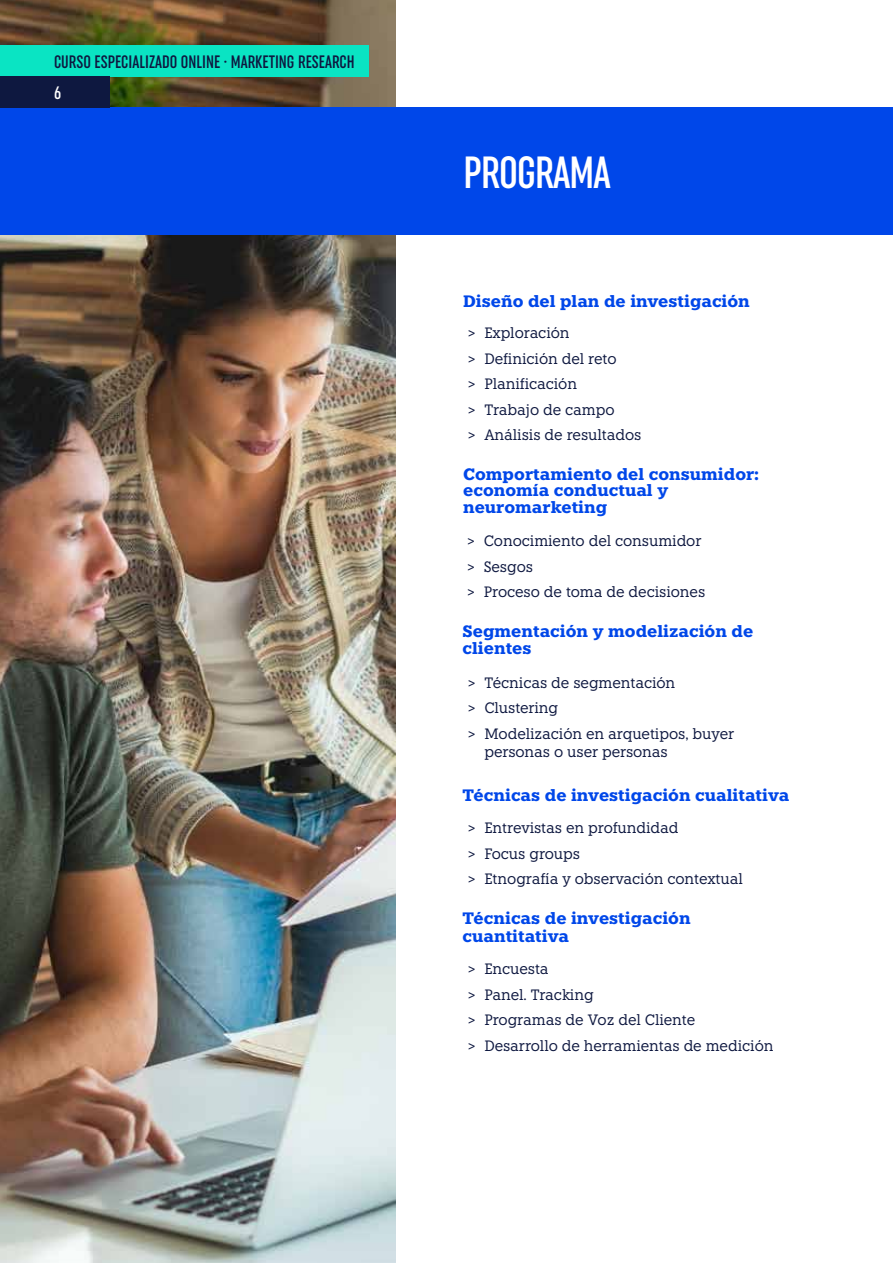
<style>
.page{position:relative;width:893px;height:1263px;background:#fff}
.page>*{position:absolute;margin:0;border:0;box-sizing:border-box;transform-origin:0 0}
.t1{font:500 extra-condensed 45px "Uniform";letter-spacing:-.02em;color:#fff}
.t2{font:500 extra-condensed 18px "Uniform";color:#0e1840}
.t3{font:500 extra-condensed 18px "Uniform";color:#fff}
.t4{font:700 16.5px/16.5px "Knile";color:#0047e9}
.t5{font:15px/25.5px "Knile";letter-spacing:-.01em;color:#0e1840}
</style>
<div class="page">
<img style="left:0;top:0;width:395px;height:1263px">
<div style="left:0;top:108px;width:893px;height:127px;background:#0047e9"></div>
<div style="left:0;top:45px;width:369px;height:31px;background:#0ae4c3"></div>
<div style="left:0;top:76px;width:110px;height:31px;background:#0e1840"></div>
<p class="t2" style="left:54px;top:51px;width:302px">CURSO ESPECIALIZADO ONLINE · MARKETING RESEARCH</p>
<p class="t3" style="left:54px;top:82px;width:9px">6</p>
<h1 class="t1" style="left:463px;top:146px;width:149px">PROGRAMA</h1>
<p class="t4" style="left:463px;top:293px;width:288px">Diseño del plan de investigación</p>
<p class="t5" style="left:467px;top:320px;width:176px">&gt; Exploración<br>&gt; Definición del reto<br>&gt; Planificación<br>&gt; Trabajo de campo<br>&gt; Análisis de resultados</p>
<p class="t4" style="left:463px;top:466px;width:298px">Comportamiento del consumidor: economía conductual y neuromarketing</p>
<p class="t5" style="left:467px;top:528px;width:240px">&gt; Conocimiento del consumidor &gt; Sesgos<br>&gt; Proceso de toma de decisiones</p>
<p class="t4" style="left:463px;top:623px;width:292px">Segmentación y modelización de clientes</p>
<p class="t5" style="left:467px;top:669px;width:268px">&gt; Técnicas de segmentación<br>&gt; Clustering<br>&gt; Modelización en arquetipos, buyer</p>
<p class="t5" style="left:484px;top:738px;width:185px">personas o user personas</p>
<p class="t4" style="left:463px;top:787px;width:328px">Técnicas de investigación cualitativa</p>
<p class="t5" style="left:467px;top:815px;width:277px">&gt; Entrevistas en profundidad<br>&gt; Focus groups<br>&gt; Etnografía y observación contextual</p>
<p class="t4" style="left:463px;top:909px;width:230px;line-height:18px">Técnicas de investigación cuantitativa</p>
<p class="t5" style="left:467px;top:956px;width:308px">&gt; Encuesta<br>&gt; Panel. Tracking<br>&gt; Programas de Voz del Cliente<br>&gt; Desarrollo de herramientas de medición</p>
</div>
